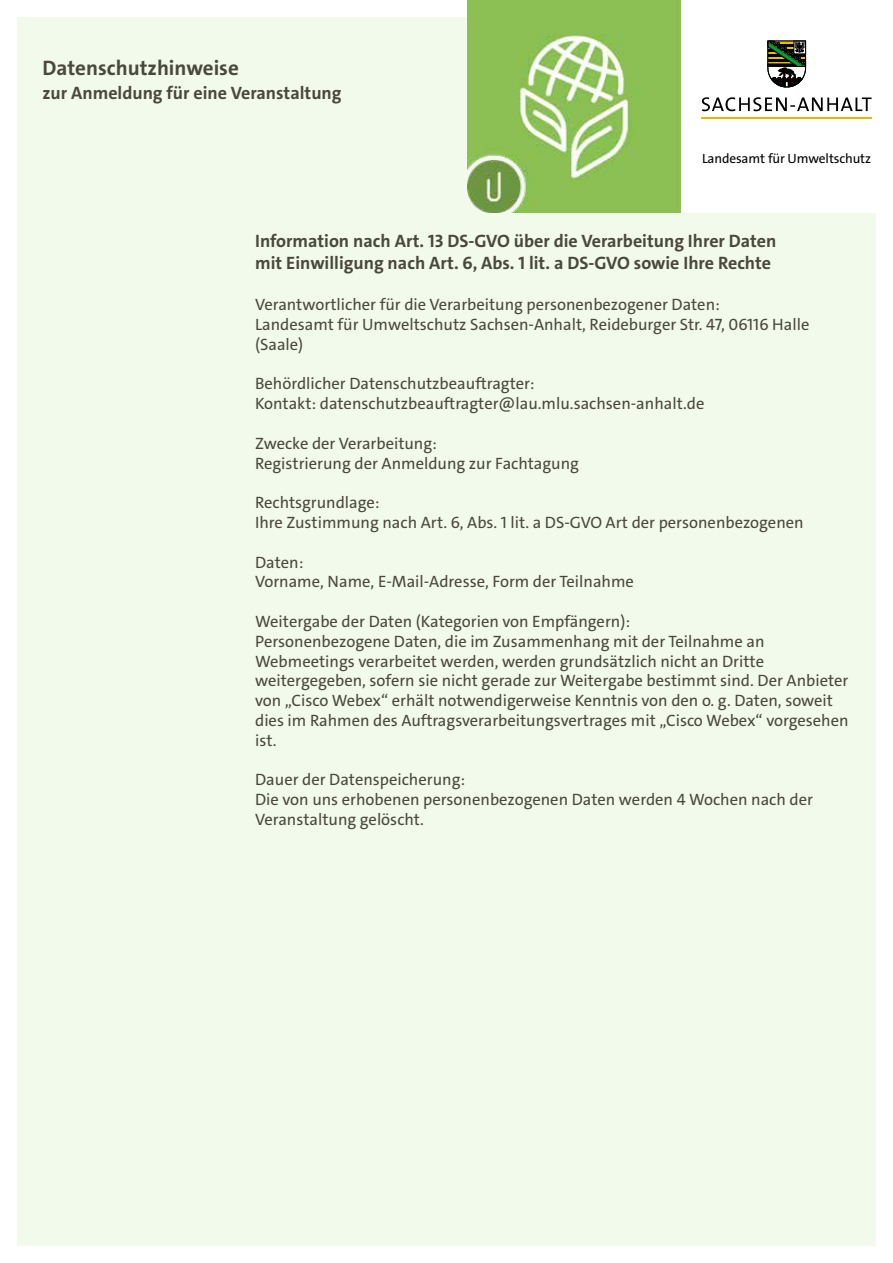
<style>
.page{position:relative;width:893px;height:1263px;background:#fff}
.page>*{position:absolute;margin:0;border:0;box-sizing:border-box;transform-origin:0 0}
.Datum{font:700 21px "The Sans C4 s";color:#49483b}
.Fließtext{font:700 18px "The Sans C4 s";color:#49483b}
.Datum-2{font:700 18px "The Sans C4 s";color:#49483b}
.Fließtext-2{font:16.5px/19.8px "The Sans C4 s";color:#49483b}
.t1{font:13.5px "The Sans";letter-spacing:-.01em;color:#000}
</style>
<div class="page">
<div style="left:17px;top:17px;width:859px;height:1229px;background:#f2faeb"></div>
<div style="left:680px;top:0;width:213px;height:213px;background:#fff"></div>
<svg style="left:702px;top:97px;width:170px;height:14px"></svg>
<svg style="left:767px;top:41px;width:39px;height:46px"></svg>
<hr style="left:702px;top:118px;width:170px;height:1px;background:#e1b900">
<img style="left:468px;top:0;width:212px;height:213px">
<p class="Datum" style="left:43px;top:54px;width:198px">Datenschutzhinweise</p>
<p class="Datum-2" style="left:43px;top:81px;width:301px">zur Anmeldung für eine Veranstaltung</p>
<p class="t1" style="left:702px;top:147px;width:171px">Landesamt für Umweltschutz</p>
<p class="Fließtext" style="left:255px;top:230px;width:523px">Information nach Art. 13 DS-GVO über die Verarbeitung Ihrer Daten</p>
<p class="Fließtext" style="left:255px;top:251px;width:517px">mit Einwilligung nach Art. 6, Abs. 1 lit. a DS-GVO sowie Ihre Rechte</p>
<p class="Fließtext-2" style="left:255px;top:295px;width:466px">Verantwortlicher für die Verarbeitung personenbezogener Daten:</p>
<p class="Fließtext-2" style="left:255px;top:315px;width:556px">Landesamt für Umweltschutz Sachsen-Anhalt, Reideburger Str. 47, 06116 Halle (Saale)</p>
<p class="Fließtext-2" style="left:255px;top:374px;width:281px">Behördlicher Datenschutzbeauftragter:</p>
<p class="Fließtext-2" style="left:255px;top:394px;width:451px">Kontakt: datenschutzbeauftragter@lau.mlu.sachsen-anhalt.de</p>
<p class="Fließtext-2" style="left:255px;top:433px;width:183px">Zwecke der Verarbeitung:</p>
<p class="Fließtext-2" style="left:255px;top:453px;width:325px">Registrierung der Anmeldung zur Fachtagung</p>
<p class="Fließtext-2" style="left:255px;top:493px;width:126px">Rechtsgrundlage:</p>
<p class="Fließtext-2" style="left:255px;top:513px;width:550px">Ihre Zustimmung nach Art. 6, Abs. 1 lit. a DS-GVO Art der personenbezogenen</p>
<p class="Fließtext-2" style="left:255px;top:552px;width:50px">Daten:</p>
<p class="Fließtext-2" style="left:255px;top:572px;width:380px">Vorname, Name, E-Mail-Adresse, Form der Teilnahme</p>
<p class="Fließtext-2" style="left:255px;top:612px;width:595px">Weitergabe der Daten (Kategorien von Empfängern):<br>Personenbezogene Daten, die im Zusammenhang mit der Teilnahme an Webmeetings verarbeitet werden, werden grundsätzlich nicht an Dritte weitergegeben, sofern sie nicht gerade zur Weitergabe bestimmt sind. Der Anbieter von „Cisco Webex“ erhält notwendigerweise Kenntnis von den o. g. Daten, soweit dies im Rahmen des Auftragsverarbeitungsvertrages mit „Cisco Webex“ vorgesehen ist.</p>
<p class="Fließtext-2" style="left:255px;top:770px;width:212px">Dauer der Datenspeicherung:</p>
<p class="Fließtext-2" style="left:255px;top:790px;width:559px">Die von uns erhobenen personenbezogenen Daten werden 4 Wochen nach der<br>Veranstaltung gelöscht.</p>
</div>
